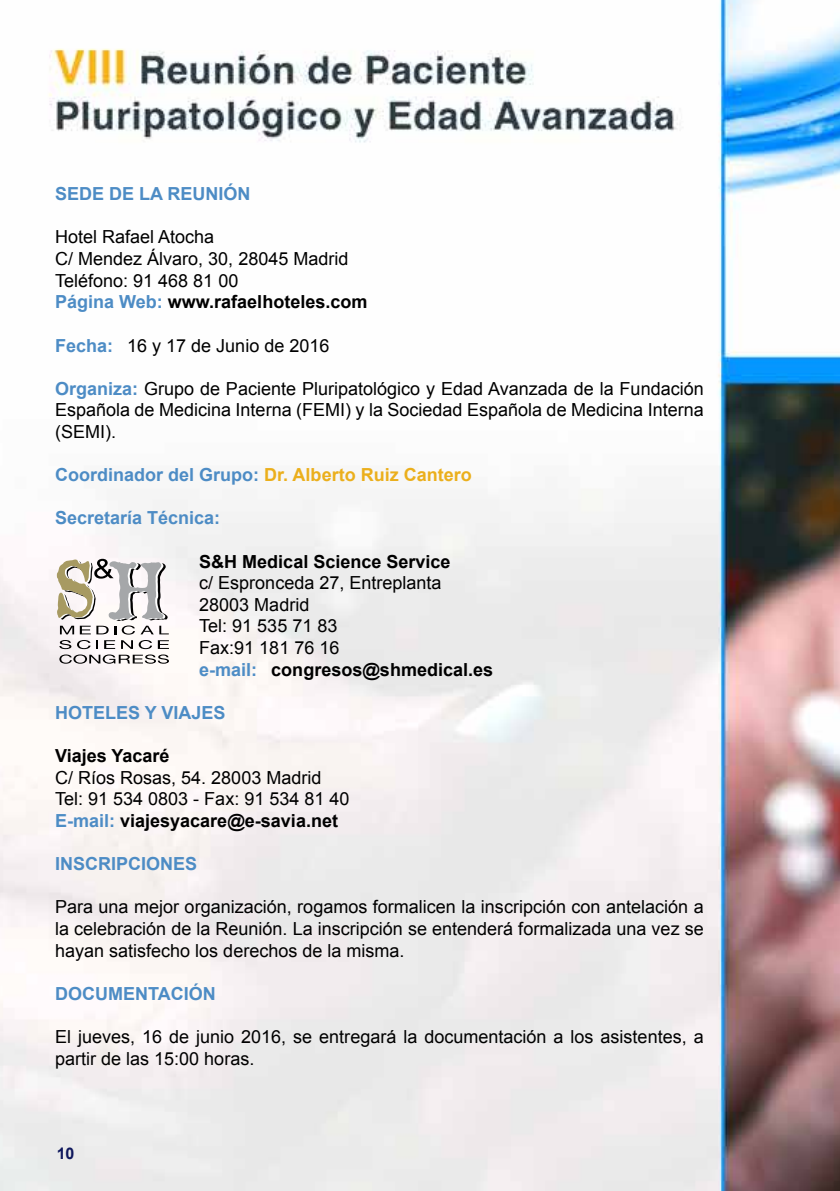
<style>
.page{position:relative;width:840px;height:1191px;background:#fff}
.page>*{position:absolute;margin:0;border:0;box-sizing:border-box;transform-origin:0 0}
.t1{font:18px/21.6px "Arial";color:#000}
.t2{font:700 18px "Arial";color:#4d8cc5}
.t3{font:700 18px "Arial";color:#ebaf1c}
.t4{font:700 18px "Arial";color:#000}
.t5{font:700 16px "Arial";color:#0f185d}
.s1{font-weight:700;color:#4d8cc5}
.s2{font-weight:700}
.s3{color:#4d8cc5}
</style>
<div class="page">
<img style="left:0;top:0;width:839px;height:1191px">
<svg style="left:57px;top:559px;width:112px;height:75px"></svg>
<svg style="left:59px;top:640px;width:110px;height:23px"></svg>
<p class="t2" style="left:55px;top:182px;width:197px">SEDE DE LA REUNIÓN</p>
<p class="t1" style="left:55px;top:226px;width:314px">Hotel Rafael Atocha<br>C/ Mendez Álvaro, 30, 28045 Madrid<br>Teléfono: 91 468 81 00<br><span class="s1">Página Web:</span> <span class="s2">www.rafaelhoteles.com</span></p>
<p class="t1" style="left:55px;top:334px;width:276px"><span class="s1">Fecha:</span> 16 y 17 de Junio de 2016</p>
<p class="t1" style="left:55px;top:378px;width:649px;text-align:justify"><span class="s1">Organiza:</span> Grupo de Paciente Pluripatológico y Edad Avanzada de la Fundación Española de Medicina Interna (FEMI) y la Sociedad Española de Medicina Interna (SEMI).</p>
<p class="t3" style="left:55px;top:463px;width:418px"><span class="s3">Coordinador del Grupo:</span> Dr. Alberto Ruiz Cantero</p>
<p class="t2" style="left:55px;top:506px;width:167px">Secretaría Técnica:</p>
<p class="t4" style="left:199px;top:549px;width:253px">S&amp;H Medical Science Service</p>
<p class="t1" style="left:199px;top:572px;width:295px">c/ Espronceda 27, Entreplanta<br>28003 Madrid<br>Tel: 91 535 71 83<br>Fax:91 181 76 16<br><span class="s1">e-mail:</span> <span class="s2">congresos@shmedical.es</span></p>
<p class="t2" style="left:55px;top:700px;width:172px">HOTELES Y VIAJES</p>
<p class="t4" style="left:55px;top:743px;width:116px">Viajes Yacaré</p>
<p class="t1" style="left:55px;top:766px;width:296px">C/ Ríos Rosas, 54. 28003 Madrid<br>Tel: 91 534 0803 - Fax: 91 534 81 40<br><span class="s1">E-mail:</span> <span class="s2">viajesyacare@e-savia.net</span></p>
<p class="t2" style="left:55px;top:851px;width:144px">INSCRIPCIONES</p>
<p class="t1" style="left:55px;top:896px;width:649px;text-align:justify">Para una mejor organización, rogamos formalicen la inscripción con antelación a la celebración de la Reunión. La inscripción se entenderá formalizada una vez se hayan satisfecho los derechos de la misma.</p>
<p class="t2" style="left:55px;top:981px;width:162px">DOCUMENTACIÓN</p>
<p class="t1" style="left:55px;top:1026px;width:649px">El jueves, 16 de junio 2016, se entregará la documentación a los asistentes, a partir de las 15:00 horas.</p>
<p class="t5" style="left:57px;top:1142px;width:19px">10</p>
</div>
